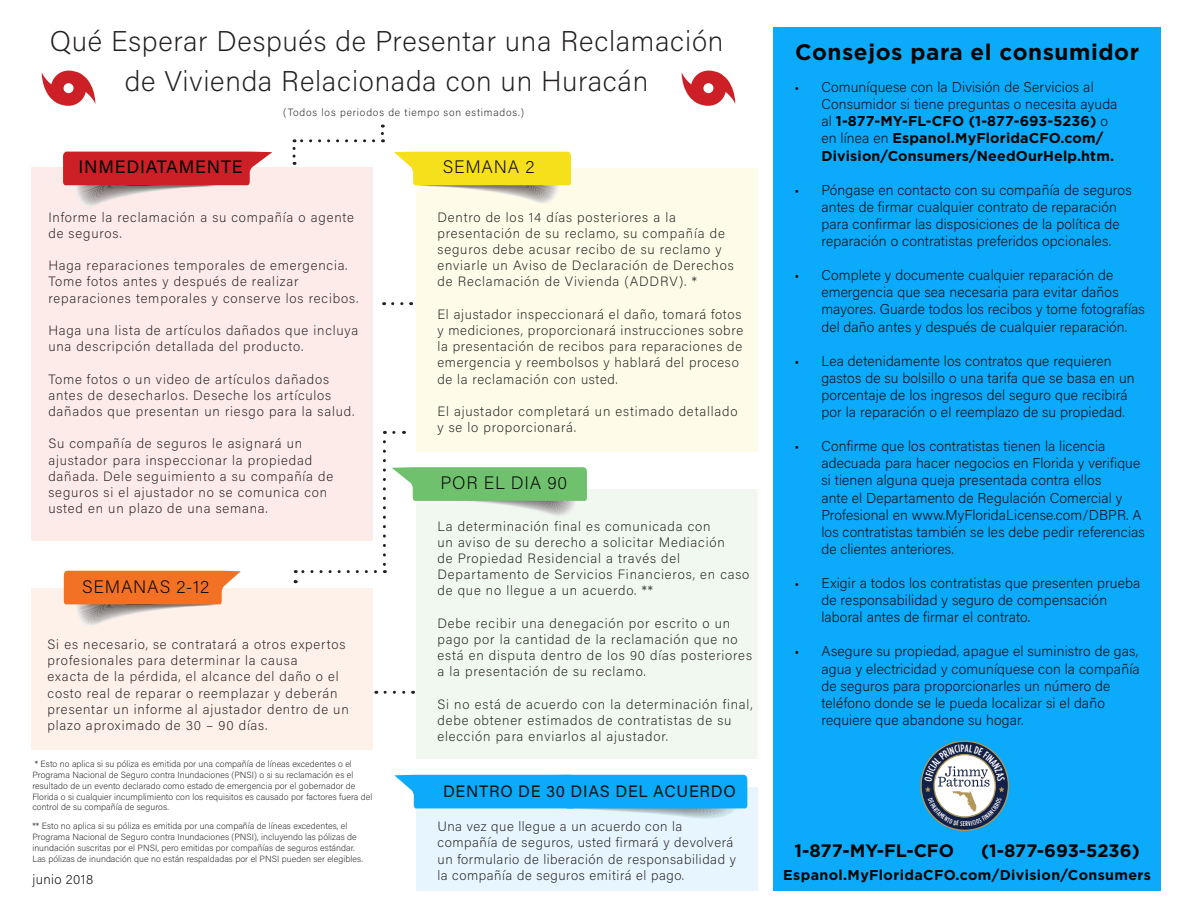
<style>
.page{position:relative;width:1188px;height:918px;background:#fff}
.page>*{position:absolute;margin:0;border:0;box-sizing:border-box;transform-origin:0 0}
.t1{font:200 28.5px "Acumin Pro";letter-spacing:.025em;color:#231f20}
.t2{font:700 22.5px "Gotham";letter-spacing:.025em;color:#040503}
.t3{font:700 18px "Gotham";color:#040503}
.t4{font:200 18px "Acumin Pro";letter-spacing:.04em;color:#040503}
.t5{font:18px "Acumin Pro";letter-spacing:.04em;color:#040503}
.t6{font:16.5px "Acumin Pro";letter-spacing:.04em;color:#040503}
.t7{font:200 14.25px/17.1px "Acumin Pro";letter-spacing:.01em;color:#040503}
.t8{font:700 14.25px/17.1px "Gotham";letter-spacing:.01em;color:#040503}
.t9{font:200 13.5px/16.2px "Acumin Pro";letter-spacing:.06em;color:#231f20}
.t10{font:200 13.5px/16.2px "Acumin Pro";letter-spacing:.04em;color:#231f20}
.t11{font:200 13.5px "Acumin Pro";letter-spacing:.03em;color:#040503}
.t12{font:200 10.5px "Acumin Pro";letter-spacing:.075em;color:#231f20}
.t13{font:200 9px/10.8px "Acumin Pro";letter-spacing:.005em;color:#231f20}
.s1{font-family:"Acumin Pro";font-weight:200}
</style>
<div class="page">
<div style="left:416px;top:168px;width:342px;height:283px;background:#fefbe8"></div>
<div style="left:416px;top:489px;width:342px;height:270px;background:#f0f8f0"></div>
<div style="left:31px;top:589px;width:342px;height:161px;background:#fdf1e9"></div>
<div style="left:31px;top:168px;width:342px;height:373px;background:#fdebe9"></div>
<div style="left:773px;top:27px;width:388px;height:864px;background:#0baafa"></div>
<svg style="left:682px;top:71px;width:53px;height:35px"></svg>
<svg style="left:42px;top:71px;width:53px;height:35px"></svg>
<svg style="left:393px;top:302px;width:19px;height:3px"></svg>
<svg style="left:384px;top:431px;width:10px;height:3px"></svg>
<svg style="left:383px;top:442px;width:3px;height:131px"></svg>
<svg style="left:294px;top:570px;width:81px;height:13px"></svg>
<svg style="left:385px;top:691px;width:29px;height:3px"></svg>
<svg style="left:63px;top:152px;width:209px;height:55px"></svg>
<svg style="left:381px;top:125px;width:3px;height:17px"></svg>
<svg style="left:294px;top:139px;width:80px;height:3px"></svg>
<svg style="left:293px;top:148px;width:3px;height:17px"></svg>
<svg style="left:394px;top:152px;width:177px;height:51px"></svg>
<svg style="left:64px;top:571px;width:177px;height:55px"></svg>
<svg style="left:392px;top:467px;width:195px;height:49px"></svg>
<svg style="left:394px;top:775px;width:353px;height:34px"></svg>
<svg style="left:416px;top:788px;width:341px;height:103px;fill:#e7f6fe"></svg>
<svg style="left:920px;top:741px;width:89px;height:90px"></svg>
<p class="t1" style="left:50px;top:21px;width:675px">Qué Esperar Después de Presentar una Reclamación</p>
<p class="t1" style="left:125px;top:62px;width:525px">de Vivienda Relacionada con un Huracán</p>
<p class="t12" style="left:283px;top:105px;width:242px">(Todos los periodos de tiempo son estimados.)</p>
<p class="t5" style="left:78px;top:155px;width:166px">INMEDIATAMENTE</p>
<p class="t4" style="left:443px;top:155px;width:93px">SEMANA 2</p>
<p class="t9" style="left:48px;top:208px;width:307px">Informe la reclamación a su compañía o agente de seguros.</p>
<p class="t9" style="left:48px;top:257px;width:312px">Haga reparaciones temporales de emergencia.<br>Tome fotos antes y después de realizar reparaciones temporales y conserve los recibos.</p>
<p class="t9" style="left:48px;top:322px;width:311px">Haga una lista de artículos dañados que incluya una descripción detallada del producto.</p>
<p class="t9" style="left:48px;top:370px;width:307px">Tome fotos o un video de artículos dañados antes de desecharlos. Deseche los artículos dañados que presentan un riesgo para la salud.</p>
<p class="t9" style="left:48px;top:435px;width:286px">Su compañía de seguros le asignará un ajustador para inspeccionar la propiedad dañada. Dele seguimiento a su compañía de seguros si el ajustador no se comunica con usted en un plazo de una semana.</p>
<p class="t4" style="left:82px;top:575px;width:129px">SEMANAS 2-12</p>
<p class="t9" style="left:48px;top:636px;width:303px">Si es necesario, se contratará a otros expertos profesionales para determinar la causa<br>exacta de la pérdida, el alcance del daño o el costo real de reparar o reemplazar y deberán presentar un informe al ajustador dentro de un plazo aproximado de 30 – 90 días.</p>
<p class="t9" style="left:438px;top:208px;width:298px">Dentro de los 14 días posteriores a la presentación de su reclamo, su compañía de seguros debe acusar recibo de su reclamo y enviarle un Aviso de Declaración de Derechos de Reclamación de Vivienda (ADDRV). *</p>
<p class="t9" style="left:438px;top:306px;width:307px">El ajustador inspeccionará el daño, tomará fotos y mediciones, proporcionará instrucciones sobre la presentación de recibos para reparaciones de emergencia y reembolsos y hablará del proceso de la reclamación con usted.</p>
<p class="t9" style="left:438px;top:403px;width:301px">El ajustador completará un estimado detallado y se lo proporcionará.</p>
<p class="t4" style="left:440px;top:470px;width:128px">POR EL DIA 90</p>
<p class="t9" style="left:438px;top:517px;width:313px">La determinación final es comunicada con<br>un aviso de su derecho a solicitar Mediación<br>de Propiedad Residencial a través del Departamento de Servicios Financieros, en caso de que no llegue a un acuerdo. **</p>
<p class="t9" style="left:438px;top:614px;width:316px">Debe recibir una denegación por escrito o un pago por la cantidad de la reclamación que no está en disputa dentro de los 90 días posteriores a la presentación de su reclamo.</p>
<p class="t9" style="left:438px;top:695px;width:317px">Si no está de acuerdo con la determinación final, debe obtener estimados de contratistas de su elección para enviarlos al ajustador.</p>
<p class="t13" style="left:32px;top:758px;width:342px">* Esto no aplica si su póliza es emitida por una compañía de líneas excedentes o el Programa Nacional de Seguro contra Inundaciones (PNSI) o si su reclamación es el resultado de un evento declarado como estado de emergencia por el gobernador de Florida o si cualquier incumplimiento con los requisitos es causado por factores fuera del control de su compañía de seguros.</p>
<p class="t13" style="left:32px;top:820px;width:332px">** Esto no aplica si su póliza es emitida por una compañía de líneas excedentes, el Programa Nacional de Seguro contra Inundaciones (PNSI), incluyendo las pólizas de inundación suscritas por el PNSI, pero emitidas por compañías de seguros estándar.<br>Las pólizas de inundación que no están respaldadas por el PNSI pueden ser elegibles.</p>
<p class="t10" style="left:438px;top:818px;width:300px">Una vez que llegue a un acuerdo con la compañía de seguros, usted firmará y devolverá un formulario de liberación de responsabilidad y la compañía de seguros emitirá el pago.</p>
<p class="t6" style="left:443px;top:780px;width:294px">DENTRO DE 30 DIAS DEL ACUERDO</p>
<p class="t11" style="left:32px;top:870px;width:62px">junio 2018</p>
<p class="t2" style="left:795px;top:38px;width:346px">Consejos para el consumidor</p>
<p class="t8" style="left:821px;top:78px;width:298px;text-indent:-27px"><span class="s1">• Comuníquese con la División de Servicios al Consumidor si tiene preguntas o necesita ayuda al</span> 1-877-MY-FL-CFO (1-877-693-5236) <span class="s1">o en línea en</span> Espanol.MyFloridaCFO.com/ Division/Consumers/NeedOurHelp.htm.</p>
<p class="t7" style="left:821px;top:181px;width:312px;text-indent:-27px">• Póngase en contacto con su compañía de seguros antes de firmar cualquier contrato de reparación para confirmar las disposiciones de la política de reparación o contratistas preferidos opcionales.</p>
<p class="t7" style="left:821px;top:266px;width:325px;text-indent:-27px">• Complete y documente cualquier reparación de emergencia que sea necesaria para evitar daños mayores. Guarde todos los recibos y tome fotografías del daño antes y después de cualquier reparación.</p>
<p class="t7" style="left:821px;top:352px;width:315px;text-indent:-27px">• Lea detenidamente los contratos que requieren gastos de su bolsillo o una tarifa que se basa en un porcentaje de los ingresos del seguro que recibirá por la reparación o el reemplazo de su propiedad.</p>
<p class="t7" style="left:821px;top:437px;width:325px;text-indent:-27px">• Confirme que los contratistas tienen la licencia adecuada para hacer negocios en Florida y verifique si tienen alguna queja presentada contra ellos<br>ante el Departamento de Regulación Comercial y Profesional en www.MyFloridaLicense.com/DBPR. A los contratistas también se les debe pedir referencias de clientes anteriores.</p>
<p class="t7" style="left:821px;top:574px;width:320px;text-indent:-27px">• Exigir a todos los contratistas que presenten prueba de responsabilidad y seguro de compensación laboral antes de firmar el contrato.</p>
<p class="t7" style="left:821px;top:642px;width:320px;text-indent:-27px">• Asegure su propiedad, apague el suministro de gas, agua y electricidad y comuníquese con la compañía de seguros para proporcionarles un número de teléfono donde se le pueda localizar si el daño requiere que abandone su hogar.</p>
<p class="t3" style="left:795px;top:840px;width:161px">1-877-MY-FL-CFO</p>
<p class="t3" style="left:981px;top:840px;width:160px">(1-877-693-5236)</p>
<p class="t8" style="left:783px;top:866px;width:369px">Espanol.MyFloridaCFO.com/Division/Consumers</p>
</div>
